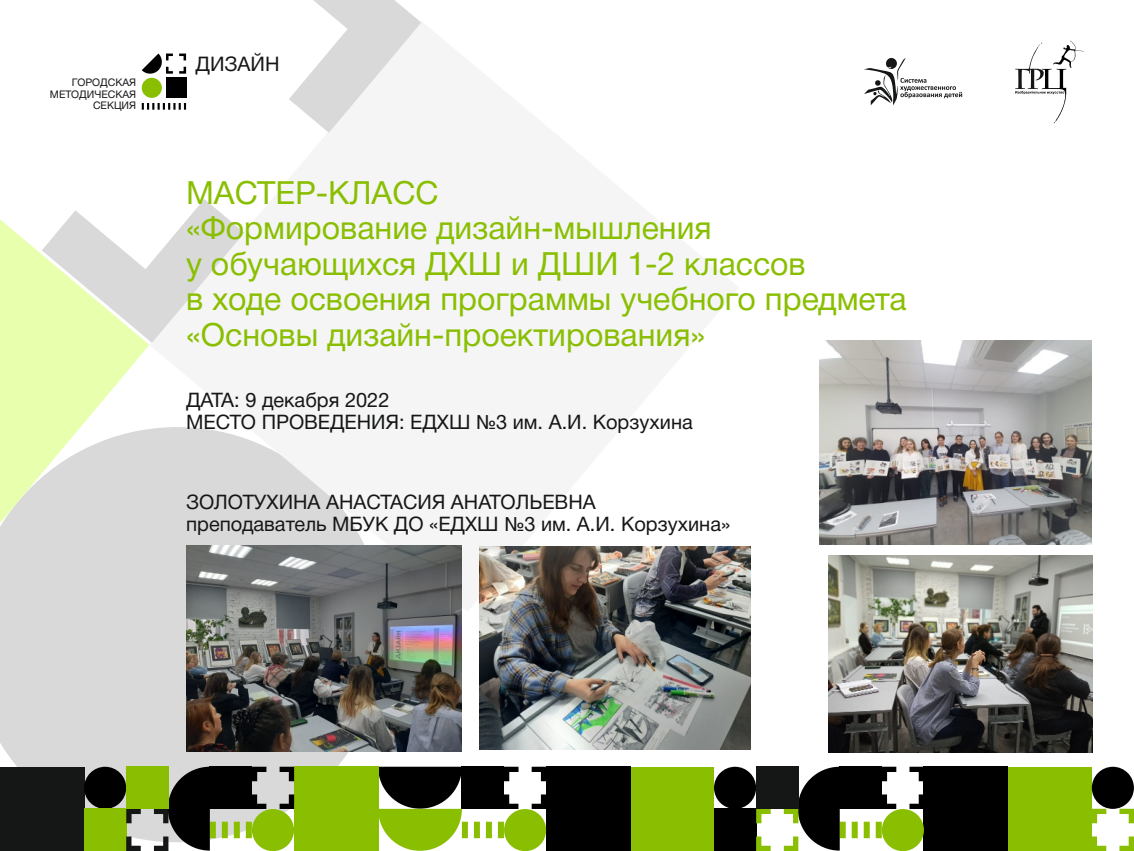
<style>
.page{position:relative;width:1134px;height:851px;background:#fff}
.page>*{position:absolute;margin:0;border:0;box-sizing:border-box;transform-origin:0 0}
.t1{font:32px/35.6px "Helvetica Neue Cyr";color:#89bf00}
.t2{font:20.2px "Helvetica Neue Cyr";color:#151616}
.t3{font:20px/22.2px "Helvetica Neue Cyr";color:#151616}
.t4{font:10.4px/11.6px "Helvetica Neue Cyr";color:#151616;text-align:right}
</style>
<div class="page">
<div style="left:0;top:611px;width:410px;height:197px;background:#d9d9da"></div>
<svg style="left:149px;top:22px;width:331px;height:589px;fill:#f5f5f6"></svg>
<svg style="left:141px;top:0;width:280px;height:343px;fill:#f5f5f6"></svg>
<svg style="left:0;top:78px;width:149px;height:590px"></svg>
<div style="left:1008px;top:766px;width:84px;height:84px;background:#89bf00"></div>
<div style="left:924px;top:766px;width:84px;height:84px;background:#000"></div>
<svg style="left:1092px;top:808px;width:42px;height:42px"></svg>
<div style="left:1092px;top:766px;width:42px;height:42px;background:#000;border-radius:50%"></div>
<div style="left:630px;top:766px;width:84px;height:84px;background:#89bf00"></div>
<div style="left:546px;top:766px;width:84px;height:84px;background:#000"></div>
<div style="left:714px;top:766px;width:42px;height:42px;background:#000;border-radius:50%"></div>
<svg style="left:378px;top:766px;width:168px;height:84px"></svg>
<div style="left:714px;top:808px;width:42px;height:42px;background:#000"></div>
<svg style="left:756px;top:766px;width:168px;height:84px"></svg>
<div style="left:756px;top:765px;width:42px;height:43px;background:#151616"></div>
<div style="left:294px;top:766px;width:84px;height:84px;background:#89bf00"></div>
<div style="left:0;top:766px;width:84px;height:84px;background:#151616"></div>
<div style="left:84px;top:766px;width:42px;height:42px;background:#000;border-radius:50%"></div>
<div style="left:84px;top:808px;width:42px;height:42px;background:#89bf00"></div>
<svg style="left:126px;top:766px;width:168px;height:84px;background:#717a5b"></svg>
<div style="left:126px;top:765px;width:42px;height:43px;background:#89bf00"></div>
<svg style="left:864px;top:58px;width:98px;height:47px"></svg>
<svg style="left:1015px;top:41px;width:69px;height:82px"></svg>
<div style="left:166px;top:78px;width:20px;height:20px;background:#000"></div>
<div style="left:142px;top:78px;width:20px;height:20px;background:#89bf00;border-radius:50%"></div>
<svg style="left:142px;top:53px;width:44px;height:22px"></svg>
<svg style="left:142px;top:103px;width:44px;height:7px"></svg>
<img style="left:187px;top:545px;width:275px;height:206px">
<img style="left:829px;top:555px;width:263px;height:197px">
<img style="left:820px;top:340px;width:272px;height:204px">
<img style="left:480px;top:546px;width:271px;height:203px">
<svg style="left:187px;top:564px;width:5px;height:5px"></svg>
<p class="t4" style="left:50px;top:77px;width:88px">ГОРОДСКАЯ<br>МЕТОДИЧЕСКАЯ<br>СЕКЦИЯ</p>
<p class="t2" style="left:195px;top:56px;width:86px">ДИЗАЙН</p>
<p class="t1" style="left:186px;top:177px;width:722px">МАСТЕР-КЛАСС<br>«Формирование дизайн-мышления<br>у обучающихся ДХШ и ДШИ 1-2 классов<br>в ходе освоения программы учебного предмета «Основы дизайн-проектирования»</p>
<p class="t3" style="left:186px;top:390px;width:508px">ДАТА: 9 декабря 2022<br>МЕСТО ПРОВЕДЕНИЯ: ЕДХШ №3 им. А.И. Корзухина</p>
<p class="t3" style="left:186px;top:492px;width:546px">ЗОЛОТУХИНА АНАСТАСИЯ АНАТОЛЬЕВНА преподаватель МБУК ДО «ЕДХШ №3 им. А.И. Корзухина»</p>
</div>
